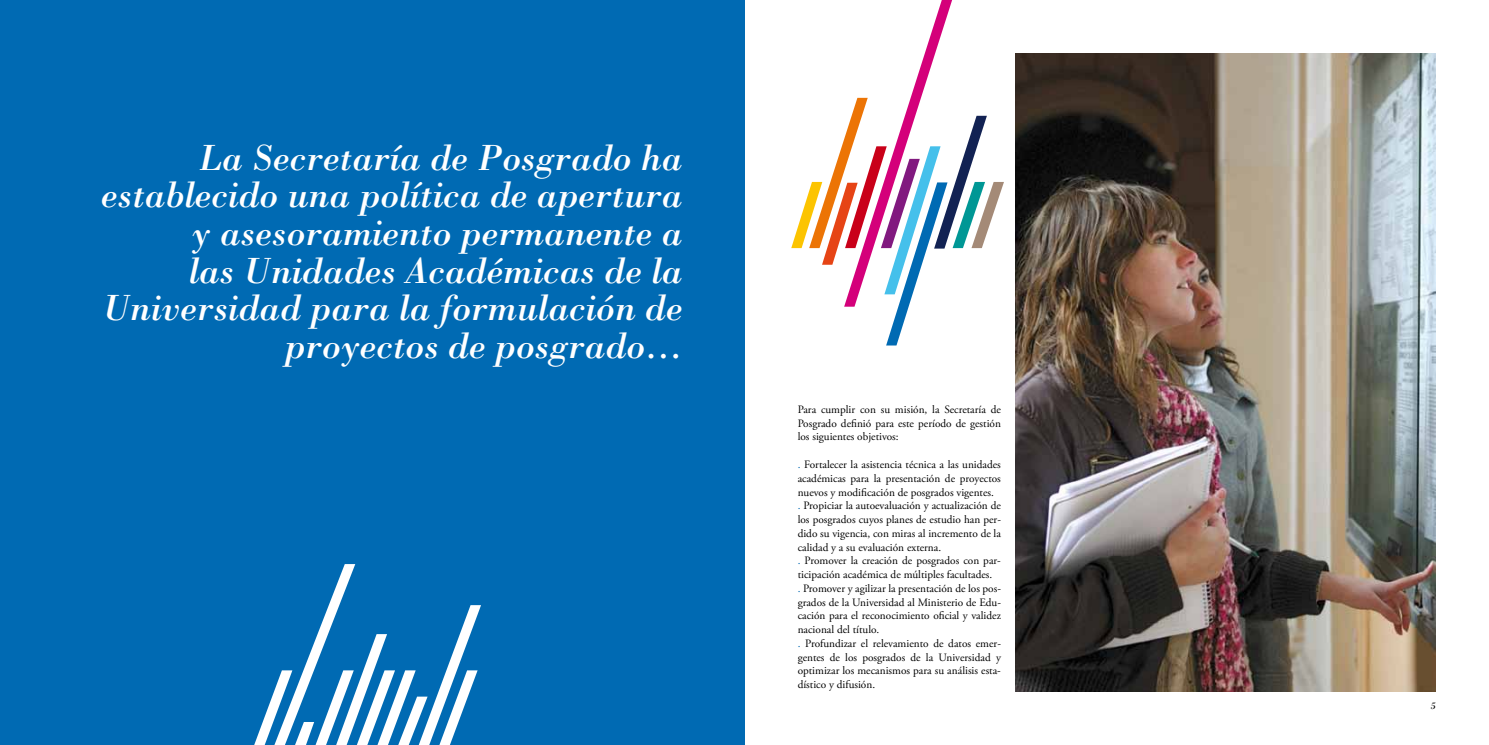
<style>
.page{position:relative;width:1489px;height:745px;background:#fff}
.page>*{position:absolute;margin:0;border:0;box-sizing:border-box;transform-origin:0 0}
.t1{font:italic 37.5px/37.5px "Bodoni Std";color:#fff;text-align:right}
.t2{font:11.25px/13.8px "Adobe Garamond Pro";color:#000;text-align:justify}
.t3{font:italic 10px "Bodoni Std";color:#000}
.s1{color:#006ab3}
</style>
<div class="page">
<div style="left:0;top:0;width:744px;height:744px;background:#006ab3"></div>
<img style="left:1015px;top:53px;width:420px;height:638px">
<svg style="left:254px;top:564px;width:227px;height:180px"></svg>
<svg style="left:791px;top:0;width:212px;height:345px"></svg>
<h1 class="t1" style="left:101px;top:138px;width:583px">La Secretaría de Posgrado ha establecido una política de apertura y asesoramiento permanente a<br>las Unidades Académicas de la<br>Universidad para la formulación de proyectos de posgrado...</h1>
<p class="t2" style="left:797px;top:402px;width:205px">Para cumplir con su misión, la Secretaría de Posgrado definió para este período de gestión los siguientes objetivos:</p>
<p class="t2" style="left:797px;top:457px;width:205px;text-align:left"><span class="s1">.</span> Fortalecer la asistencia técnica a las unidades académicas para la presentación de proyectos nuevos y modificación de posgrados vigentes.<br><span class="s1">.</span> Propiciar la autoevaluación y actualización de los posgrados cuyos planes de estudio han per&shy;dido su vigencia, con miras al incremento de la calidad y a su evaluación externa.<br><span class="s1">.</span> Promover la creación de posgrados con par&shy;ticipación académica de múltiples facultades.<br><span class="s1">.</span> Promover y agilizar la presentación de los pos&shy;grados de la Universidad al Ministerio de Edu&shy;cación para el reconocimiento oficial y validez nacional del título.<br><span class="s1">.</span> Profundizar el relevamiento de datos emer&shy;gentes de los posgrados de la Universidad y optimizar los mecanismos para su análisis esta&shy;dístico y difusión.</p>
<p class="t3" style="left:1430px;top:699px;width:6px">5</p>
</div>
